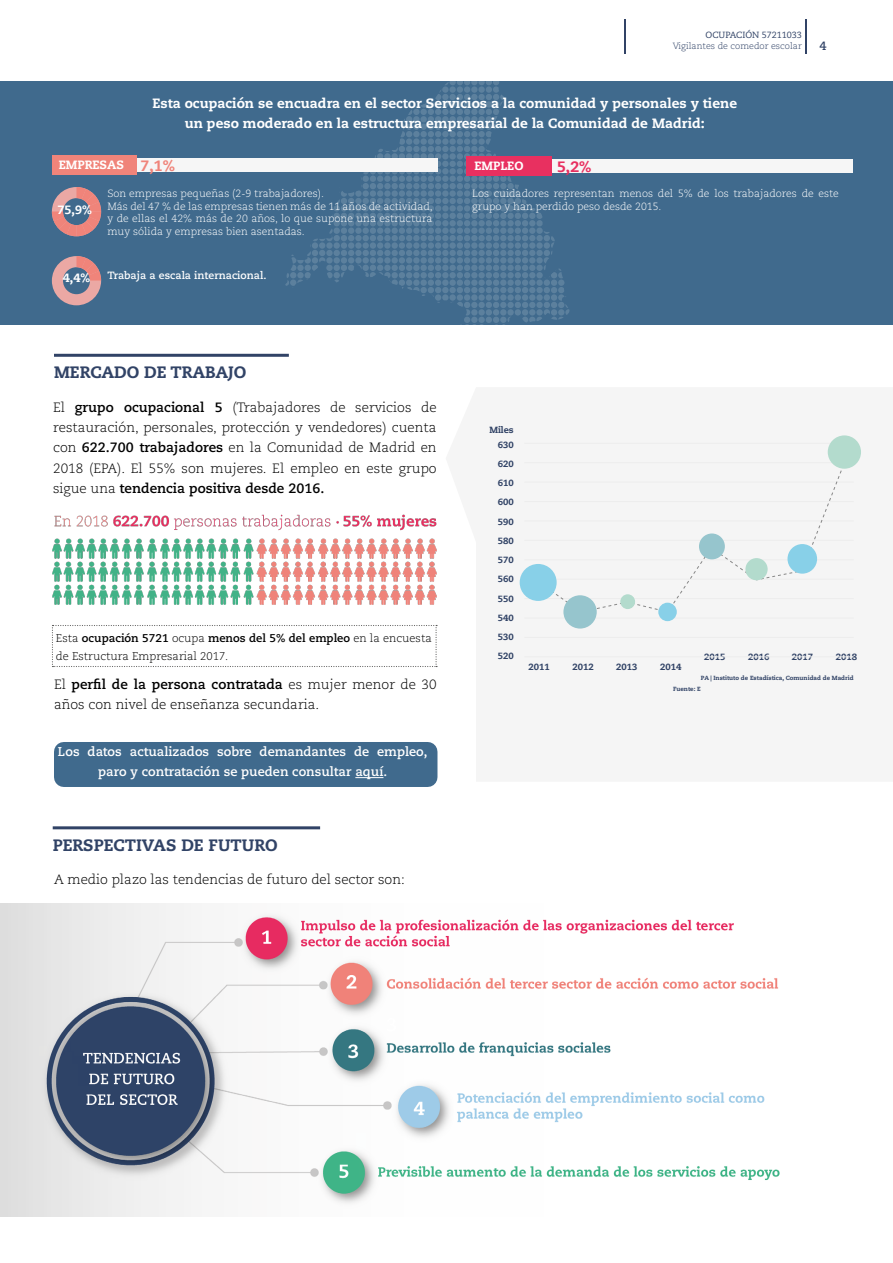
<style>
.page{position:relative;width:893px;height:1263px;background:#fff}
.page>*{position:absolute;margin:0;border:0;box-sizing:border-box;transform-origin:0 0}
.t1{font:800 16.5px "Caecilia LT Std";color:#314366}
.t2{font:800 15px "Caecilia LT Std";color:#e83060}
.t3{font:300 13.5px/20.2px "Caecilia LT Std";color:#000;text-align:justify}
.t4{font:800 13.5px/20.2px "Caecilia LT Std";color:#fff;text-align:center}
.t5{font:700 12.75px/20.2px "Caecilia LT Std";color:#fff;text-align:center}
.t6{font:800 12px "Caecilia LT Std";color:#fff}
.t7{font:700 12px "Caecilia LT Std";color:#314366}
.t8{font:300 11.25px/18px "Caecilia LT Std";color:#000}
.t9{font:300 10.5px/12.6px "Caecilia LT Std";color:#fff}
.t10{font:700 10.5px "Caecilia LT Std";color:#fff}
.t11{font:800 9px/19.2px "Caecilia LT Std";color:#314366;text-align:justify}
.t12{font:300 9px "Caecilia LT Std";color:#314366}
.t13{font:9px "Caecilia LT Std";color:#314366}
.t14{font:800 6px "Caecilia LT Std";color:#314366}
.s1{font-size:15px;color:#f0847a}
.s2{font-weight:700}
</style>
<div class="page">
<hr style="left:805px;top:20px;width:1px;height:34px;background:#314366">
<hr style="left:624px;top:20px;width:1px;height:34px;background:#314366">
<div style="left:0;top:81px;width:893px;height:243px;background:#406a8d"></div>
<svg style="left:285px;top:81px;width:193px;height:244px"></svg>
<div style="left:64px;top:158px;width:373px;height:13px;background:#f6f6f6"></div>
<div style="left:466px;top:160px;width:387px;height:13px;background:#f6f6f6"></div>
<div style="left:466px;top:157px;width:86px;height:19px;background:#e83060"></div>
<div style="left:52px;top:155px;width:84px;height:19px;background:#f0847a"></div>
<svg style="left:52px;top:256px;width:49px;height:49px"></svg>
<svg style="left:52px;top:187px;width:49px;height:49px"></svg>
<hr style="left:54px;top:354px;width:235px;height:3px;background:#314366">
<div style="left:519px;top:435px;width:343px;height:223px;background:#f5f5f5"></div>
<img style="left:52px;top:515px;width:384px;height:90px">
<hr style="left:524px;top:443px;width:330px;height:1px;background:#ededed">
<hr style="left:524px;top:462px;width:330px;height:1px;background:#ededed">
<hr style="left:524px;top:482px;width:330px;height:1px;background:#ededed">
<hr style="left:524px;top:501px;width:330px;height:1px;background:#ededed">
<hr style="left:524px;top:521px;width:330px;height:1px;background:#ededed">
<hr style="left:524px;top:540px;width:330px;height:1px;background:#ededed">
<hr style="left:524px;top:559px;width:330px;height:1px;background:#ededed">
<hr style="left:524px;top:579px;width:330px;height:1px;background:#ededed">
<hr style="left:524px;top:598px;width:330px;height:1px;background:#ededed">
<hr style="left:524px;top:618px;width:330px;height:1px;background:#ededed">
<hr style="left:524px;top:637px;width:330px;height:1px;background:#ededed">
<hr style="left:524px;top:656px;width:330px;height:1px;background:#ededed">
<div style="left:537px;top:460px;width:309px;height:153px;background:#f5f5f5"></div>
<div style="left:520px;top:564px;width:37px;height:37px;background:#88d0e8;border-radius:50%"></div>
<div style="left:563px;top:595px;width:34px;height:33px;background:#96c5cd;border-radius:50%"></div>
<div style="left:620px;top:594px;width:15px;height:15px;background:#b3dbcd;border-radius:50%"></div>
<div style="left:658px;top:603px;width:19px;height:18px;background:#88d0e8;border-radius:50%"></div>
<div style="left:699px;top:533px;width:26px;height:26px;background:#96c5cd;border-radius:50%"></div>
<div style="left:745px;top:558px;width:23px;height:22px;background:#b3dbcd;border-radius:50%"></div>
<div style="left:787px;top:544px;width:30px;height:30px;background:#88d0e8;border-radius:50%"></div>
<div style="left:828px;top:435px;width:33px;height:34px;background:#b3dbcd;border-radius:50%"></div>
<svg style="left:52px;top:625px;width:385px;height:42px"></svg>
<div style="left:54px;top:742px;width:383px;height:45px;background:#406a8d"></div>
<svg style="left:355px;top:777px;width:28px;height:1px"></svg>
<hr style="left:53px;top:826px;width:267px;height:3px;background:#314366">
<img style="left:0;top:903px;width:780px;height:314px">
<p class="t13" style="left:706px;top:29px;width:98px">OCUPACIÓN 57211033</p>
<p class="t12" style="left:673px;top:41px;width:131px">Vigilantes de comedor escolar</p>
<p class="t7" style="left:819px;top:39px;width:9px">4</p>
<p class="t4" style="left:152px;top:93px;width:586px">Esta ocupación se encuadra en el sector Servicios a la comunidad y personales y tiene un peso moderado en la estructura empresarial de la Comunidad de Madrid:</p>
<p class="t6" style="left:59px;top:157px;width:118px">EMPRESAS <span class="s1">7,1%</span></p>
<p class="t9" style="left:107px;top:188px;width:327px">Son empresas pequeñas (2-9 trabajadores).<br>Más del 47 % de las empresas tienen más de 11 años de actividad, y de ellas el 42% más de 20 años, lo que supone una estructura muy sólida y empresas bien asentadas.</p>
<p class="t6" style="left:63px;top:271px;width:29px">4,4%</p>
<p class="t6" style="left:57px;top:203px;width:36px">75,9%</p>
<p class="t10" style="left:108px;top:269px;width:160px">Trabaja a escala internacional.</p>
<p class="t1" style="left:54px;top:362px;width:194px">MERCADO DE TRABAJO</p>
<p class="t3" style="left:53px;top:397px;width:385px">El <span class="s2">grupo ocupacional 5</span> (Trabajadores de servicios de restauración, personales, protección y vendedores) cuenta con <span class="s2">622.700 trabajadores</span> en la Comunidad de Madrid en 2018 (EPA). El 55% son mujeres. El empleo en este grupo sigue una <span class="s2">tendencia positiva desde 2016.</span></p>
<p class="t8" style="left:56px;top:629px;width:377px">Esta <span class="s2">ocupación 5721</span> ocupa <span class="s2">menos del 5% del empleo</span> en la encuesta de Estructura Empresarial 2017.</p>
<p class="t3" style="left:54px;top:674px;width:384px">El <span class="s2">perfil de la persona contratada</span> es mujer menor de 30 años con nivel de enseñanza secundaria.</p>
<p class="t5" style="left:58px;top:742px;width:371px">Los datos actualizados sobre demandantes de empleo, paro y contratación se pueden consultar aquí.</p>
<p class="t1" style="left:53px;top:834px;width:226px">PERSPECTIVAS DE FUTURO</p>
<p class="t3" style="left:54px;top:870px;width:352px">A medio plazo las tendencias de futuro del sector son:</p>
<p class="t6" style="left:474px;top:158px;width:51px">EMPLEO</p>
<p class="t2" style="left:557px;top:158px;width:36px">5,2%</p>
<p class="t9" style="left:472px;top:187px;width:368px">Los cuidadores representan menos del 5% de los trabajadores de este grupo y han perdido peso desde 2015.</p>
<p class="t11" style="left:489px;top:420px;width:26px">Miles</p>
<p class="t11" style="left:498px;top:454px;width:17px">620<br>610<br>600<br>590<br>580<br>570<br>560<br>550<br>540<br>530<br>520</p>
<p class="t11" style="left:498px;top:435px;width:17px">630</p>
<p class="t11" style="left:528px;top:657px;width:23px">2011</p>
<p class="t11" style="left:572px;top:657px;width:23px">2012</p>
<p class="t11" style="left:616px;top:657px;width:23px">2013</p>
<p class="t11" style="left:660px;top:657px;width:23px">2014</p>
<p class="t11" style="left:704px;top:647px;width:23px">2015</p>
<p class="t11" style="left:748px;top:647px;width:23px">2016</p>
<p class="t11" style="left:792px;top:647px;width:23px">2017</p>
<p class="t11" style="left:836px;top:647px;width:23px">2018</p>
<p class="t14" style="left:701px;top:674px;width:154px">PA | Instituto de Estadística, Comunidad de Madrid</p>
<p class="t14" style="left:673px;top:685px;width:29px">Fuente: E</p>
</div>
